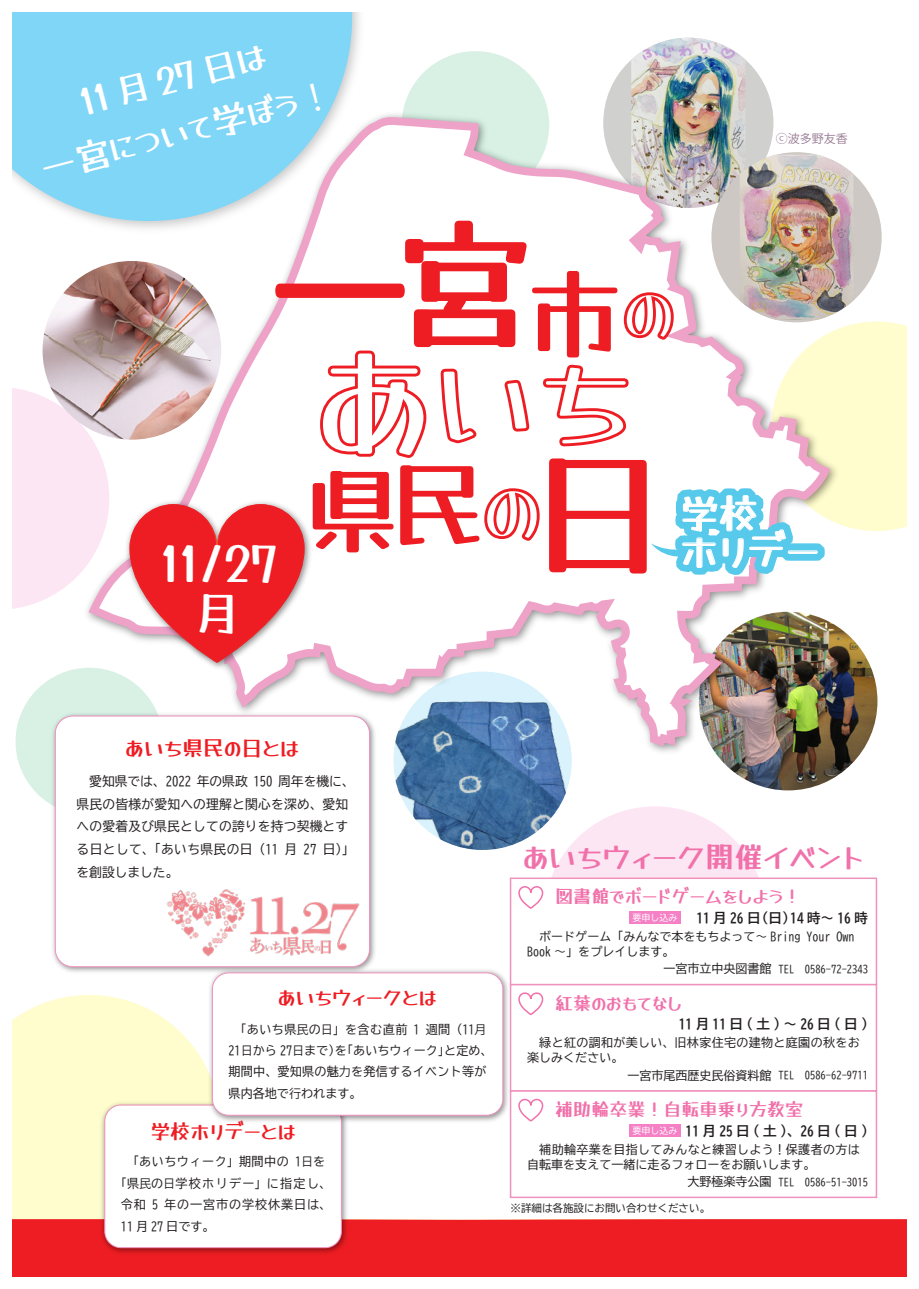
<style>
.page{position:relative;width:919px;height:1289px;background:#fff}
.page>*{position:absolute;margin:0;border:0;box-sizing:border-box;transform-origin:0 0}
.t1{font:238.35px "Yusei Magic";color:#ee1d23;scale:.63 1}
.t2{font:95.85px "Yusei Magic";color:#ee1d23}
.t3{font:48.45px "Yusei Magic";color:#fff}
.t4{font:45.45px "Yusei Magic";color:#fff}
.t5{font:39px/37.5px "Yusei Magic";color:#fff}
.t6{font:36px "Yusei Magic";color:#fff}
.t7{font:30px "Yusei Magic";color:#fff}
.t8{font:29.1px "Yusei Magic";color:#f171ab}
.t9{font:21.15px "Yusei Magic";color:#ee1d23}
.t10{font:20.1px "Yusei Magic";color:#ee1d23}
.t11{font:18px "Yusei Magic";color:#f171ab}
.t12{font:13.5px "BIZ UD Gothic Bold";letter-spacing:.25em;color:#231f20}
.t13{font:13.5px "BIZ UD Gothic Bold";color:#231f20}
.t14{font:12.9px/22.5px "BIZ UD Gothic";letter-spacing:.015em;color:#231f20}
.t15{font:12.3px/21.5px "BIZ UD Gothic";letter-spacing:.02em;color:#231f20}
.t16{font:12.3px "BIZ UD Gothic";letter-spacing:.045em;color:#231f20}
.t17{font:12.3px "BIZ UD Gothic";letter-spacing:.11em;color:#231f20}
.t18{font:12.3px "BIZ UD Gothic";letter-spacing:.075em;color:#231f20}
.t19{font:12px/15px "BIZ UD Gothic";letter-spacing:.03em;color:#231f20}
.t20{font:12px/15px "BIZ UD Gothic";color:#231f20}
.t21{font:12px "Koz Go Pr 6 N";color:#977a92}
.t22{font:10.5px "BIZ UD Gothic";color:#231f20}
.t23{font:9px "BIZ UD Gothic";color:#fff}
.s1{font-size:33px}
.s2{font-size:36px}
.s3{font-family:"Koz Go Pr 6 N";font-size:36px}
.s4{font-size:144px}
.s5{font-size:95.85px}
.s6{font-size:135.15px}
.s7{font-family:"Koz Go Pr 6 N"}
</style>
<div class="page">
<svg style="left:13px;top:387px;width:66px;height:222px;background:#fde7f3"></svg>
<div style="left:543px;top:806px;width:223px;height:223px;background:#fde6f3;border-radius:50%"></div>
<div style="left:603px;top:38px;width:170px;height:170px;background:#d0d1ce;border-radius:50%"></div>
<img style="left:631px;top:38px;width:114px;height:70px">
<div style="left:711px;top:152px;width:170px;height:170px;background:#cdc8c4;border-radius:50%"></div>
<img style="left:844px;top:167px;width:9px;height:123px">
<img style="left:43px;top:261px;width:178px;height:178px;border-radius:89px">
<img style="left:698px;top:611px;width:179px;height:179px;border-radius:89px">
<img style="left:393px;top:760px;width:179px;height:90px">
<div style="left:16px;top:667px;width:147px;height:148px;background:#d9f1e4;border-radius:50%"></div>
<svg style="left:13px;top:995px;width:192px;height:224px;background:#fffcd1"></svg>
<div style="left:401px;top:51px;width:148px;height:148px;background:#d9f1e4;border-radius:50%"></div>
<img style="left:79px;top:108px;width:765px;height:652px">
<img style="left:83px;top:111px;width:752px;height:640px">
<img style="left:79px;top:13px;width:290px;height:225px">
<svg style="left:13px;top:13px;width:339px;height:208px;background:#92daf6"></svg>
<svg style="left:318px;top:349px;width:110px;height:111px"></svg>
<div style="left:13px;top:1219px;width:893px;height:57px;background:#ee1d23"></div>
<img style="left:122px;top:497px;width:193px;height:176px">
<svg style="left:129px;top:503px;width:176px;height:160px"></svg>
<img style="left:98px;top:1098px;width:253px;height:155px">
<div style="left:105px;top:1105px;width:236px;height:142px;background:#fff;border-radius:16px"></div>
<div style="left:104px;top:1104px;width:238px;height:144px;border:1px solid #ef92be;border-radius:16px"></div>
<div style="left:509px;top:877px;width:368px;height:108px;background:#fff;border:2px solid #ef92be"></div>
<svg style="left:518px;top:886px;width:26px;height:23px"></svg>
<div style="left:629px;top:911px;width:51px;height:13px;background:#f680c5"></div>
<div style="left:509px;top:983px;width:368px;height:108px;background:#fff;border:2px solid #ef92be"></div>
<svg style="left:518px;top:992px;width:26px;height:23px"></svg>
<div style="left:509px;top:1090px;width:368px;height:108px;background:#fff;border:2px solid #ef92be"></div>
<svg style="left:518px;top:1098px;width:26px;height:24px"></svg>
<div style="left:629px;top:1124px;width:51px;height:12px;background:#f680c5"></div>
<img style="left:48px;top:709px;width:331px;height:263px">
<div style="left:55px;top:716px;width:314px;height:250px;background:#fff;border-radius:17px"></div>
<div style="left:55px;top:715px;width:315px;height:252px;border:1px solid #ef92be;border-radius:17px"></div>
<img style="left:205px;top:965px;width:308px;height:160px">
<div style="left:212px;top:972px;width:291px;height:143px;background:#fff;border-radius:16px"></div>
<div style="left:212px;top:972px;width:291px;height:143px;border:1px solid #ef92be;border-radius:16px"></div>
<img style="left:157px;top:879px;width:212px;height:87px">
<svg style="left:440px;top:291px;width:466px;height:357px"></svg>
<h3 class="t6" style="left:76px;top:84px;width:192px;rotate:-15deg">11 <span class="s1">月</span> 27 <span class="s1">日は</span></h3>
<h3 class="t7" style="left:37px;top:154px;width:303px;rotate:-15deg"><span class="s2">一宮</span>について<span class="s2">学</span>ぼう<span class="s3">！</span></h3>
<h1 class="t1" style="left:265px;top:153px;width:652px">一<span class="s4">宮</span><span class="s5">市</span><sup>の</sup></h1>
<p class="t21" style="left:775px;top:131px;width:73px">ⓒ波多野友香</p>
<h3 class="t3" style="left:160px;top:537px;width:119px">11/27</h3>
<h3 class="t4" style="left:194px;top:589px;width:47px">月</h3>
<h2 class="t2" style="left:304px;top:455px;width:362px">県民<span class="s6">日</span></h2>
<h3 class="t5" style="left:679px;top:496px;width:141px">学校<br>ホリデー</h3>
<h3 class="t9" style="left:126px;top:736px;width:175px">あいち県民の日とは</h3>
<p class="t14" style="left:77px;top:770px;width:279px">　愛知県では、2022 年の県政 150 周年を機に、県民の皆様が愛知への理解と関心を深め、愛知への愛着及び県民としての誇りを持つ契機とする日として、「あいち県民の日（11 月 27 日）」を創設しました。</p>
<h3 class="t10" style="left:278px;top:986px;width:160px">あいちウィークとは</h3>
<p class="t15" style="left:228px;top:1018px;width:265px">　「あいち県<span class="s7">民</span>の<span class="s7">日</span>」を含む直前 1 週間（11<span class="s7">月<br></span>21<span class="s7">日</span>から 27<span class="s7">日</span>まで）を「あいちウィーク」と定め、期間中、愛知県の魅<span class="s7">力</span>を発信するイベント等が県内各地で<span class="s7">行</span>われます。</p>
<h3 class="t10" style="left:150px;top:1120px;width:147px">学校ホリデーとは</h3>
<p class="t16" style="left:121px;top:1155px;width:206px">　「あいちウィーク」期間中の 1<span class="s7">日</span>を</p>
<p class="t17" style="left:115px;top:1176px;width:218px">「県<span class="s7">民</span>の<span class="s7">日</span>学校ホリデー」に指定し、</p>
<p class="t18" style="left:121px;top:1198px;width:212px">令和 5 年の一宮市の学校休業日は、</p>
<p class="t15" style="left:121px;top:1215px;width:95px">11 月 27 日です。</p>
<h3 class="t8" style="left:523px;top:840px;width:342px">あいちウィーク開催イベント</h3>
<h3 class="t11" style="left:555px;top:886px;width:247px">図書館でボードゲームをしよう！</h3>
<p class="t13" style="left:696px;top:911px;width:173px">11 月 26 日（日）14 時～ 16 時</p>
<p class="t23" style="left:632px;top:913px;width:46px">要申し込み</p>
<p class="t20" style="left:527px;top:928px;width:328px">　ボードゲーム「みんなで本をもちよって～ Bring Your Own<br>Book ～」をプレイします。</p>
<p class="t20" style="left:663px;top:961px;width:109px">一宮市立中央図書館</p>
<h3 class="t11" style="left:555px;top:992px;width:128px">紅葉のおもてなし</h3>
<p class="t12" style="left:678px;top:1017px;width:190px">11月11日(土)～26日(日)</p>
<p class="t22" style="left:778px;top:963px;width:91px">TEL　0586-72-2343</p>
<p class="t19" style="left:527px;top:1035px;width:334px">　緑と紅の調和が美しい、旧林家住宅の建物と庭園の秋をお楽しみください。</p>
<p class="t20" style="left:627px;top:1067px;width:145px">一宮市尾西歴史民俗資料館</p>
<h3 class="t11" style="left:555px;top:1099px;width:249px">補助輪卒業！自転車乗り方教室</h3>
<p class="t12" style="left:685px;top:1123px;width:184px">11月25日(土)、26日(日)</p>
<p class="t22" style="left:778px;top:1069px;width:91px">TEL　0586-62-9711</p>
<p class="t23" style="left:632px;top:1125px;width:46px">要申し込み</p>
<p class="t19" style="left:527px;top:1141px;width:334px">　補助輪卒業を目指してみんなと練習しよう！保護者の方は自転車を支えて一緒に走るフォローをお願いします。</p>
<p class="t20" style="left:687px;top:1173px;width:85px">大野極楽寺公園</p>
<p class="t22" style="left:510px;top:1202px;width:201px">※詳細は各施設にお問い合わせください。</p>
<p class="t22" style="left:778px;top:1176px;width:91px">TEL　0586-51-3015</p>
</div>
